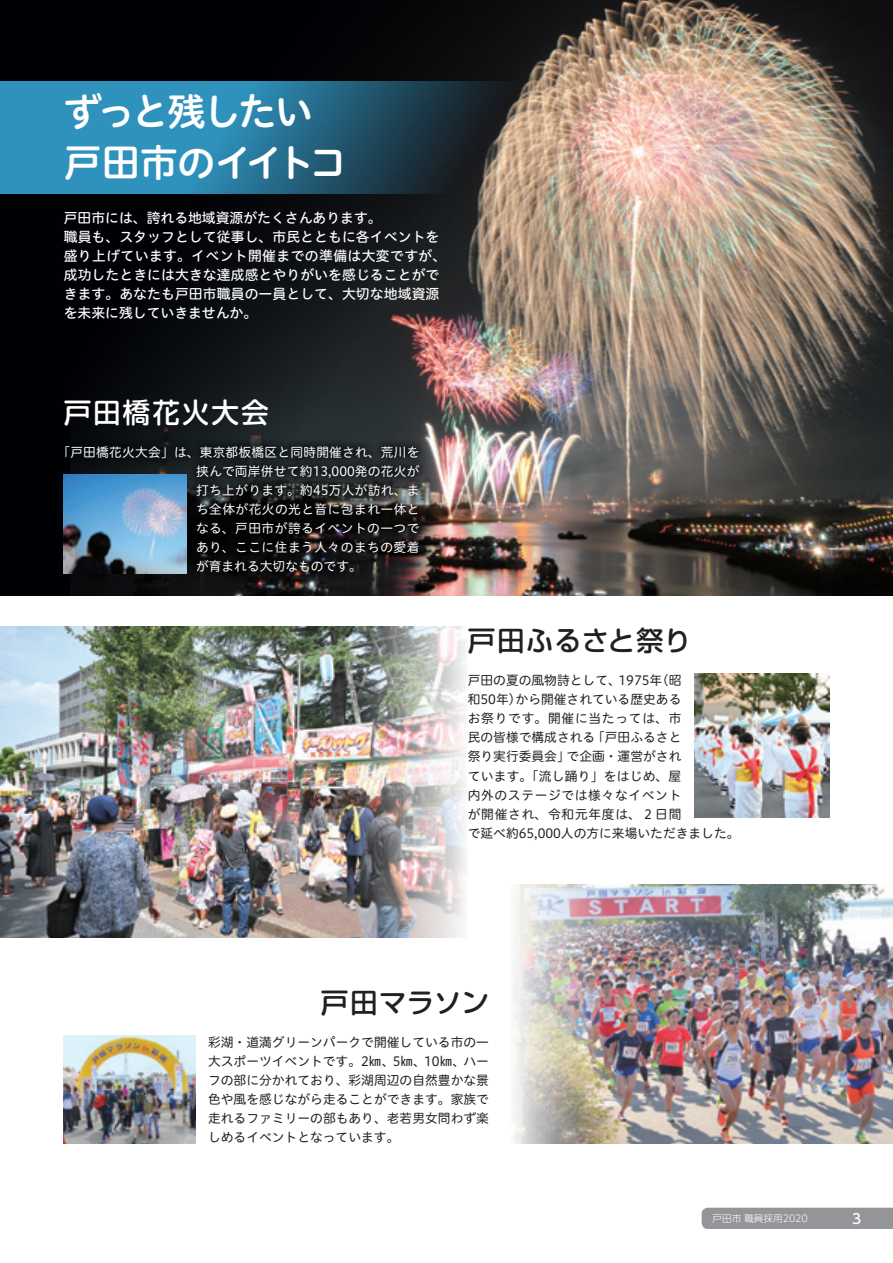
<style>
.page{position:relative;width:893px;height:1263px;background:#fff}
.page>*{position:absolute;margin:0;border:0;box-sizing:border-box;transform-origin:0 0}
.t1{font:38.25px/51px "Hiragino UD Sans R Std W6";letter-spacing:-.065em;color:#fff}
.t2{font:500 27.6px "Soft Go Std";letter-spacing:.015em;color:#231f20}
.t3{font:500 27.6px "Soft Go Std";letter-spacing:.07em;color:#fff}
.t4{font:13.8px/19.2px "Hiragino UD Sans R Std W5";letter-spacing:.005em;color:#fff}
.t5{font:500 13.8px "UD Shin Go Pro";color:#fff}
.t6{font:12.75px/19.2px "Hiragino UD Sans R Std W4";color:#231f20;text-align:justify}
.t7{font:12.75px/19.2px "Hiragino UD Sans R Std W4";letter-spacing:.035em;color:#fff;text-align:justify}
.t8{font:300 9.6px "UD Shin Go Pro";color:#fff}
</style>
<div class="page">
<div style="left:702px;top:1208px;width:191px;height:21px;background:#939598"></div>
<div style="left:0;top:0;width:893px;height:596px;background:#000104"></div>
<div style="left:0;top:81px;width:893px;height:112px;background:#2f92bd"></div>
<img style="left:70px;top:0;width:823px;height:596px">
<img style="left:512px;top:884px;width:381px;height:260px">
<img style="left:0;top:627px;width:466px;height:311px">
<div style="left:56px;top:436px;width:372px;height:146px;background:#000104;opacity:.75"></div>
<img style="left:64px;top:474px;width:122px;height:99px">
<img style="left:694px;top:674px;width:135px;height:143px">
<img style="left:64px;top:1035px;width:132px;height:109px">
<h1 class="t1" style="left:64px;top:84px;width:285px">ずっと残したい戸田市のイイトコ</h1>
<p class="t4" style="left:64px;top:207px;width:384px">戸田市には、誇れる地域資源がたくさんあります。<br>職員も、スタッフとして従事し、市民とともに各イベントを盛り上げています。イベント開催までの準備は大変ですが、成功したときには大きな達成感とやりがいを感じることができます。あなたも戸田市職員の一員として、大切な地域資源を未来に残していきませんか。</p>
<h2 class="t3" style="left:64px;top:393px;width:207px">戸田橋花火大会</h2>
<p class="t7" style="left:196px;top:442px;width:225px;text-indent:-139px">「戸田橋花火大会」は、東京都板橋区と同時開催され、荒川を挟んで両岸併せて約13,000発の花火が打ち上がります。約45万人が訪れ、まち全体が花火の光と音に包まれ一体となる、戸田市が誇るイベントの一つであり、ここに住まう人々のまちの愛着が育まれる大切なものです。</p>
<h2 class="t2" style="left:468px;top:621px;width:225px">戸田ふるさと祭り</h2>
<p class="t6" style="left:468px;top:670px;width:273px;text-align:left">戸田の夏の風物詩として、1975年（昭<br>和50年）から開催されている歴史ある<br>お祭りです。開催に当たっては、市<br>民の皆様で構成される「戸田ふるさと<br>祭り実行委員会」で企画・運営がされ<br>ています。「流し踊り」をはじめ、屋<br>内外のステージでは様々なイベント<br>が開催され、令和元年度は、２日間<br>で延べ約65,000人の方に来場いただきました。</p>
<h2 class="t2" style="left:321px;top:983px;width:170px">戸田マラソン</h2>
<p class="t6" style="left:208px;top:1031px;width:282px">彩湖・道満グリーンパークで開催している市の一大スポーツイベントです。2㎞、5㎞、10㎞、ハーフの部に分かれており、彩湖周辺の自然豊かな景色や風を感じながら走ることができます。家族で走れるファミリーの部もあり、老若男女問わず楽しめるイベントとなっています。</p>
<p class="t8" style="left:712px;top:1210px;width:97px">戸田市 職員採用2020</p>
<p class="t5" style="left:852px;top:1207px;width:11px">3</p>
</div>
